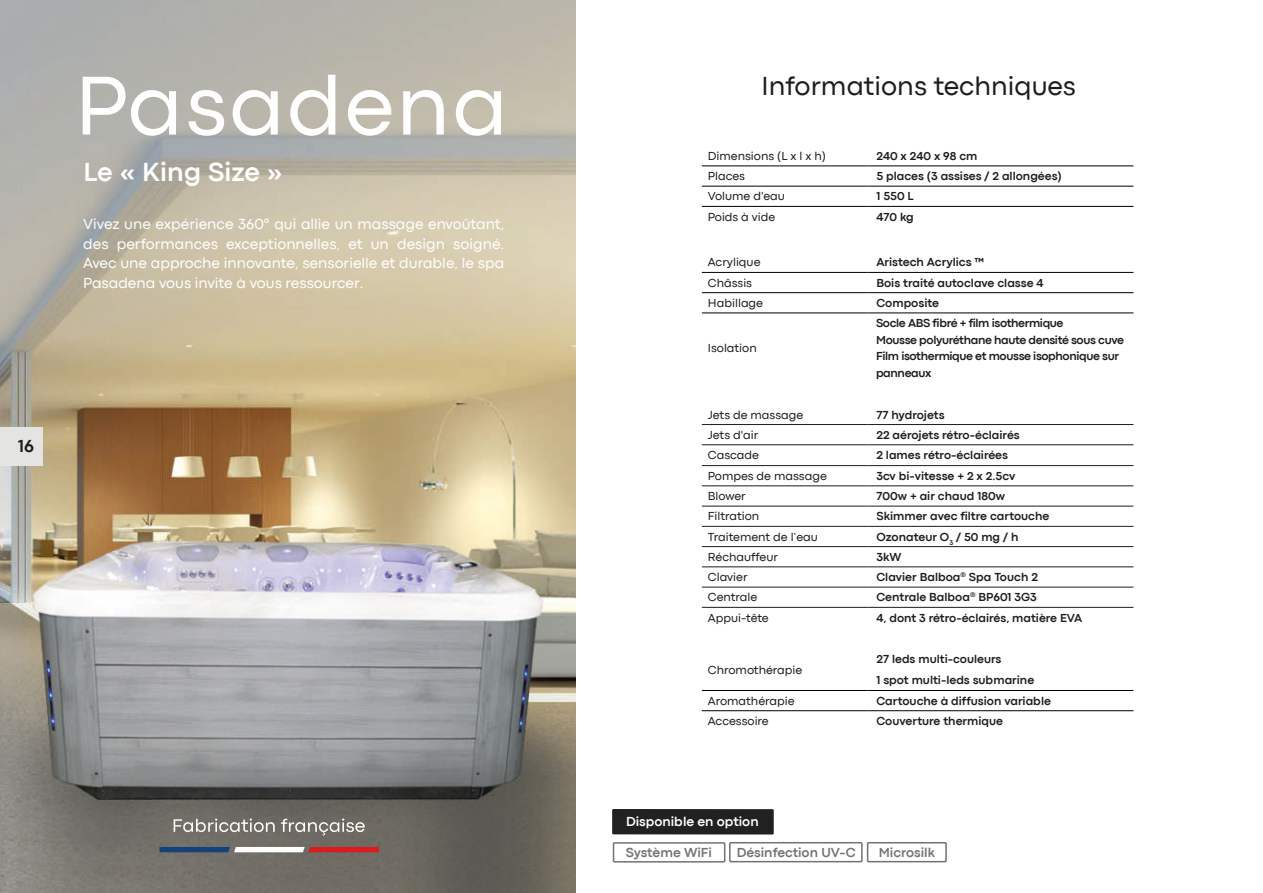
<style>
.page{position:relative;width:1263px;height:893px;background:#fff}
.page>*{position:absolute;margin:0;border:0;box-sizing:border-box;transform-origin:0 0}
.t1{font:87px "Codec Pro";letter-spacing:.025em;color:#fff}
.t2{font:27px "Codec Pro";color:#1d1d1b}
.t3{font:700 27px "Codec Pro";letter-spacing:.005em;color:#fff}
.t4{font:700 18px "Codec Pro";color:#1d1d1b}
.t5{font:15px/19.5px "Codec Pro";color:#fff;text-align:justify}
.t6{font:700 13.5px "Codec Pro";color:#757272}
.t7{font:700 13.5px "Codec Pro";color:#fff}
.t8{font:700 12px/21px "Codec Pro";color:#1d1d1b}
.t9{font:12px "Codec Pro";color:#1d1d1b}
.t10{font:700 12px/16.5px "Codec Pro";letter-spacing:-.03em;color:#1d1d1b}
</style>
<div class="page">
<div style="left:612px;top:809px;width:162px;height:25px;background:#212121"></div>
<img style="left:0;top:0;width:575px;height:893px">
<div style="left:0;top:427px;width:43px;height:39px;background:#e4e4e3"></div>
<hr style="left:702px;top:272px;width:165px;height:1px;background:#000">
<hr style="left:867px;top:272px;width:266px;height:1px;background:#000">
<hr style="left:702px;top:292px;width:165px;height:1px;background:#000">
<hr style="left:867px;top:292px;width:266px;height:1px;background:#000">
<hr style="left:702px;top:313px;width:165px;height:1px;background:#000">
<hr style="left:867px;top:313px;width:266px;height:1px;background:#000">
<hr style="left:702px;top:166px;width:165px;height:1px;background:#000">
<hr style="left:867px;top:166px;width:266px;height:1px;background:#000">
<hr style="left:702px;top:186px;width:165px;height:1px;background:#000">
<hr style="left:867px;top:186px;width:266px;height:1px;background:#000">
<hr style="left:702px;top:206px;width:165px;height:1px;background:#000">
<hr style="left:867px;top:206px;width:266px;height:1px;background:#000">
<hr style="left:702px;top:607px;width:165px;height:1px;background:#1d1d1b">
<hr style="left:867px;top:607px;width:266px;height:1px;background:#1d1d1b">
<hr style="left:702px;top:424px;width:165px;height:1px;background:#1d1d1b">
<hr style="left:867px;top:424px;width:266px;height:1px;background:#1d1d1b">
<hr style="left:702px;top:444px;width:165px;height:1px;background:#1d1d1b">
<hr style="left:867px;top:444px;width:266px;height:1px;background:#1d1d1b">
<hr style="left:702px;top:465px;width:165px;height:1px;background:#1d1d1b">
<hr style="left:867px;top:465px;width:266px;height:1px;background:#1d1d1b">
<hr style="left:702px;top:486px;width:165px;height:1px;background:#1d1d1b">
<hr style="left:867px;top:486px;width:266px;height:1px;background:#1d1d1b">
<hr style="left:702px;top:506px;width:165px;height:1px;background:#1d1d1b">
<hr style="left:867px;top:506px;width:266px;height:1px;background:#1d1d1b">
<hr style="left:702px;top:526px;width:165px;height:1px;background:#1d1d1b">
<hr style="left:867px;top:526px;width:266px;height:1px;background:#1d1d1b">
<hr style="left:702px;top:546px;width:165px;height:1px;background:#1d1d1b">
<hr style="left:867px;top:546px;width:266px;height:1px;background:#1d1d1b">
<hr style="left:702px;top:567px;width:165px;height:1px;background:#1d1d1b">
<hr style="left:867px;top:567px;width:266px;height:1px;background:#1d1d1b">
<hr style="left:702px;top:587px;width:165px;height:1px;background:#1d1d1b">
<hr style="left:867px;top:587px;width:266px;height:1px;background:#1d1d1b">
<hr style="left:702px;top:690px;width:165px;height:1px;background:#000">
<hr style="left:867px;top:690px;width:266px;height:1px;background:#000">
<hr style="left:702px;top:710px;width:165px;height:1px;background:#000">
<hr style="left:867px;top:710px;width:266px;height:1px;background:#000">
<div style="left:613px;top:842px;width:112px;height:21px;border:2px solid #737171"></div>
<svg style="left:174px;top:819px;width:101px;height:13px"></svg>
<svg style="left:281px;top:819px;width:84px;height:16px"></svg>
<svg style="left:159px;top:847px;width:220px;height:5px"></svg>
<div style="left:729px;top:842px;width:134px;height:20px;border:2px solid #737171"></div>
<div style="left:867px;top:842px;width:80px;height:20px;border:2px solid #737171"></div>
<h1 class="t1" style="left:75px;top:54px;width:435px">Pasadena</h1>
<h2 class="t3" style="left:84px;top:155px;width:201px">Le « King Size »</h2>
<p class="t5" style="left:83px;top:215px;width:422px">Vivez une expérience 360° qui allie un massage envoûtant, des performances exceptionnelles, et un design soigné.<br>Avec une approche innovante, sensorielle et durable, le spa Pasadena vous invite à vous ressourcer.</p>
<h3 class="t4" style="left:18px;top:436px;width:17px">16</h3>
<h2 class="t2" style="left:761px;top:70px;width:316px">Informations techniques</h2>
<p class="t9" style="left:708px;top:149px;width:120px">Dimensions (L x l x h)</p>
<p class="t8" style="left:876px;top:145px;width:103px">240 x 240 x 98 cm</p>
<p class="t9" style="left:708px;top:169px;width:39px">Places</p>
<p class="t8" style="left:876px;top:165px;width:187px">5 places (3 assises / 2 allongées)</p>
<p class="t9" style="left:708px;top:189px;width:79px">Volume d'eau</p>
<p class="t8" style="left:876px;top:186px;width:39px">1 550 L</p>
<p class="t9" style="left:708px;top:209px;width:69px">Poids à vide</p>
<p class="t8" style="left:876px;top:206px;width:39px">470 kg</p>
<p class="t9" style="left:708px;top:255px;width:54px">Acrylique</p>
<p class="t8" style="left:876px;top:252px;width:110px">Aristech Acrylics ™</p>
<p class="t9" style="left:708px;top:275px;width:46px">Châssis</p>
<p class="t8" style="left:876px;top:272px;width:169px">Bois traité autoclave classe 4</p>
<p class="t9" style="left:708px;top:296px;width:57px">Habillage</p>
<p class="t8" style="left:876px;top:292px;width:64px">Composite</p>
<p class="t9" style="left:708px;top:341px;width:50px">Isolation</p>
<p class="t10" style="left:876px;top:315px;width:249px">Socle ABS fibré + film isothermique<br>Mousse polyuréthane haute densité sous cuve Film isothermique et mousse isophonique sur panneaux</p>
<p class="t9" style="left:708px;top:407px;width:97px">Jets de massage</p>
<p class="t8" style="left:876px;top:404px;width:70px">77 hydrojets</p>
<p class="t9" style="left:708px;top:428px;width:52px">Jets d'air</p>
<p class="t8" style="left:876px;top:424px;width:145px">22 aérojets rétro-éclairés</p>
<p class="t9" style="left:708px;top:448px;width:53px">Cascade</p>
<p class="t8" style="left:876px;top:445px;width:133px">2 lames rétro-éclairées</p>
<p class="t9" style="left:708px;top:469px;width:120px">Pompes de massage</p>
<p class="t8" style="left:876px;top:465px;width:140px">3cv bi-vitesse + 2 x 2.5cv</p>
<p class="t9" style="left:708px;top:489px;width:39px">Blower</p>
<p class="t8" style="left:876px;top:485px;width:130px">700w + air chaud 180w</p>
<p class="t9" style="left:708px;top:509px;width:53px">Filtration</p>
<p class="t8" style="left:876px;top:506px;width:174px">Skimmer avec filtre cartouche</p>
<p class="t9" style="left:708px;top:529px;width:112px">Traitement de l’eau</p>
<p class="t8" style="left:876px;top:526px;width:144px">Ozonateur O<sub>3</sub> / 50 mg / h</p>
<p class="t9" style="left:708px;top:550px;width:72px">Réchauffeur</p>
<p class="t8" style="left:876px;top:546px;width:26px">3kW</p>
<p class="t9" style="left:708px;top:570px;width:41px">Clavier</p>
<p class="t8" style="left:876px;top:566px;width:163px">Clavier Balboa<sup>®</sup> Spa Touch 2</p>
<p class="t9" style="left:708px;top:590px;width:51px">Centrale</p>
<p class="t8" style="left:876px;top:587px;width:162px">Centrale Balboa<sup>®</sup> BP601 3G3</p>
<p class="t9" style="left:708px;top:610px;width:62px">Appui-tête</p>
<p class="t8" style="left:876px;top:607px;width:207px">4, dont 3 rétro-éclairés, matière EVA</p>
<p class="t9" style="left:708px;top:663px;width:96px">Chromothérapie</p>
<p class="t8" style="left:876px;top:649px;width:159px">27 leds multi-couleurs<br>1 spot multi-leds submarine</p>
<p class="t9" style="left:708px;top:693px;width:88px">Aromathérapie</p>
<p class="t8" style="left:876px;top:690px;width:176px">Cartouche à diffusion variable</p>
<p class="t9" style="left:708px;top:714px;width:62px">Accessoire</p>
<p class="t8" style="left:876px;top:710px;width:128px">Couverture thermique</p>
<p class="t7" style="left:626px;top:814px;width:134px">Disponible en option</p>
<p class="t6" style="left:626px;top:844px;width:88px">Système WiFi</p>
<p class="t6" style="left:737px;top:844px;width:120px">Désinfection UV-C</p>
<p class="t6" style="left:879px;top:844px;width:58px">Microsilk</p>
</div>
